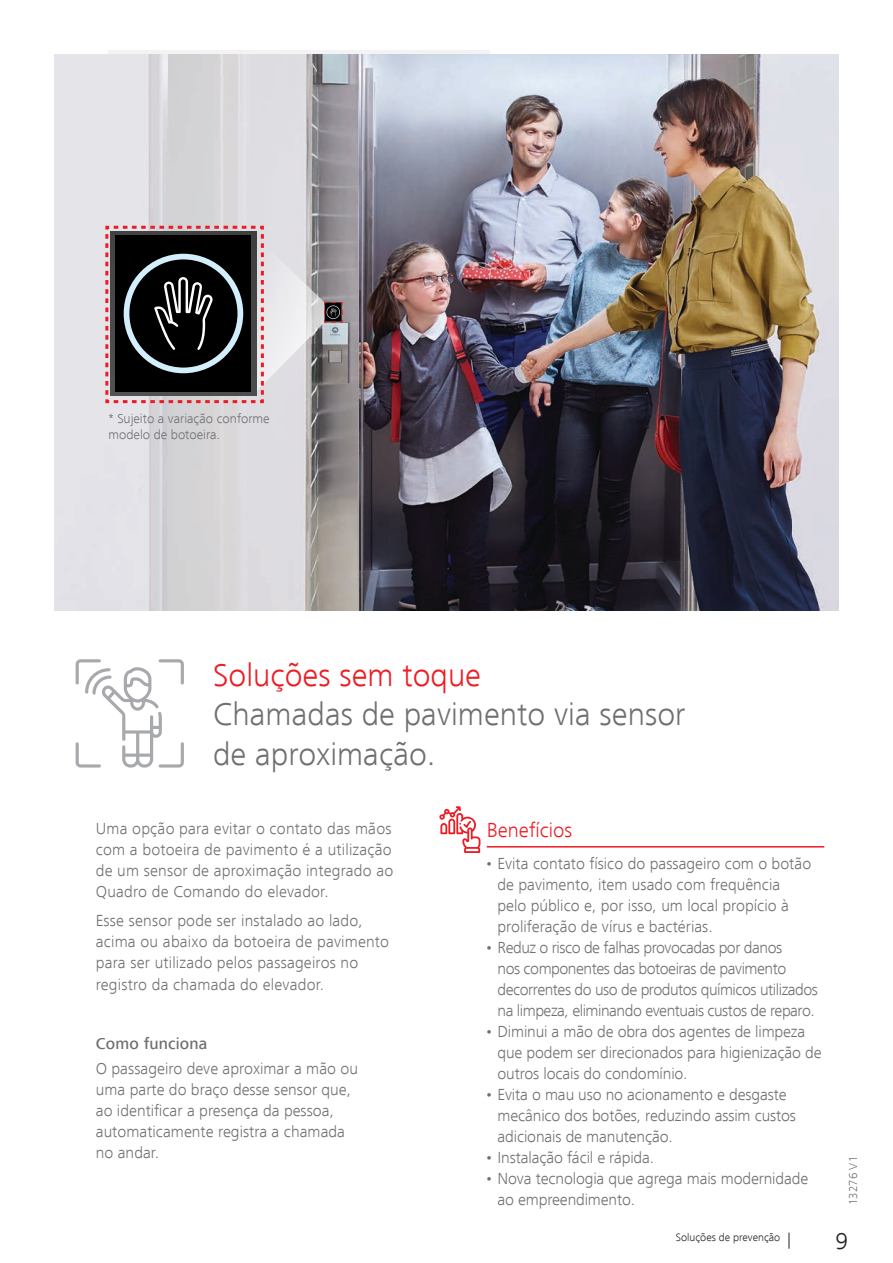
<style>
.page{position:relative;width:893px;height:1263px;background:#fff}
.page>*{position:absolute;margin:0;border:0;box-sizing:border-box;transform-origin:0 0}
.t1{font:300 33px/39.6px "Frutiger Next LT";color:#6d6f71}
.t2{font:300 33px "Frutiger Next LT";color:#ed1c24}
.t3{font:300 24px "Frutiger Next LT";color:#231f20}
.t4{font:300 21px "Frutiger Next LT";color:#ed1c24}
.t5{font:300 16.5px/21px "Frutiger Next LT";letter-spacing:-.01em;color:#6d6f71}
.t6{font:300 16.5px/21px "Frutiger Next LT";letter-spacing:-.03em;color:#6d6f71}
.t7{font:300 16.5px/21px "Frutiger Next LT";letter-spacing:.01em;color:#6d6f71}
.t8{font:500 16.5px "Frutiger Next LT";letter-spacing:.01em;color:#6d6f71}
.t9{font:300 13.5px/16.2px "Frutiger Next LT";color:#6d6f71}
.t10{font:300 12px "Frutiger Next LT";letter-spacing:.01em;color:#6d6f71}
.t11{font:300 11.25px "Frutiger Next LT";color:#231f20}
</style>
<div class="page">
<svg style="left:789px;top:1232px;width:1px;height:17px"></svg>
<svg style="left:439px;top:806px;width:41px;height:47px"></svg>
<hr style="left:487px;top:846px;width:337px;height:1px;background:#ed1c24">
<svg style="left:76px;top:659px;width:108px;height:108px"></svg>
<img style="left:54px;top:55px;width:785px;height:555px">
<svg style="left:104px;top:224px;width:239px;height:181px;background:#6b6769"></svg>
<p class="t9" style="left:108px;top:411px;width:163px">* Sujeito a variação conforme modelo de botoeira.</p>
<h1 class="t2" style="left:213px;top:656px;width:269px">Soluções sem toque</h1>
<h1 class="t1" style="left:213px;top:695px;width:474px">Chamadas de pavimento via sensor de aproximação.</h1>
<p class="t5" style="left:96px;top:818px;width:299px;text-align:justify">Uma opção para evitar o contato das mãos com a botoeira de pavimento é a utilização de um sensor de aproximação integrado ao Quadro de Comando do elevador.</p>
<p class="t7" style="left:96px;top:910px;width:295px">Esse sensor pode ser instalado ao lado, acima ou abaixo da botoeira de pavimento para ser utilizado pelos passageiros no registro da chamada do elevador.</p>
<p class="t8" style="left:96px;top:1034px;width:113px">Como funciona</p>
<p class="t5" style="left:96px;top:1058px;width:264px">O passageiro deve aproximar a mão ou uma parte do braço desse sensor que, ao identificar a presença da pessoa, automaticamente registra a chamada no andar.</p>
<p class="t4" style="left:487px;top:819px;width:87px">Benefícios</p>
<p class="t5" style="left:497px;top:853px;width:315px;text-indent:-13px">• Evita contato físico do passageiro com o botão de pavimento, item usado com frequência pelo público e, por isso, um local propício à proliferação de vírus e bactérias.</p>
<p class="t6" style="left:497px;top:937px;width:322px;text-indent:-13px">• Reduz o risco de falhas provocadas por danos<br>nos componentes das botoeiras de pavimento decorrentes do uso de produtos químicos utilizados na limpeza, eliminando eventuais custos de reparo.</p>
<p class="t5" style="left:497px;top:1021px;width:326px;text-indent:-13px">• Diminui a mão de obra dos agentes de limpeza que podem ser direcionados para higienização de outros locais do condomínio.</p>
<p class="t5" style="left:497px;top:1084px;width:300px;text-indent:-13px">• Evita o mau uso no acionamento e desgaste mecânico dos botões, reduzindo assim custos adicionais de manutenção.</p>
<p class="t5" style="left:485px;top:1147px;width:171px">• Instalação fácil e rápida.</p>
<p class="t5" style="left:497px;top:1168px;width:312px;text-indent:-13px">• Nova tecnologia que agrega mais modernidade ao empreendimento.</p>
<p class="t10" style="left:846px;top:1205px;width:51px;rotate:-90deg">13276 V1</p>
<p class="t11" style="left:676px;top:1231px;width:106px">Soluções de prevenção</p>
<h2 class="t3" style="left:836px;top:1227px;width:14px">9</h2>
</div>
